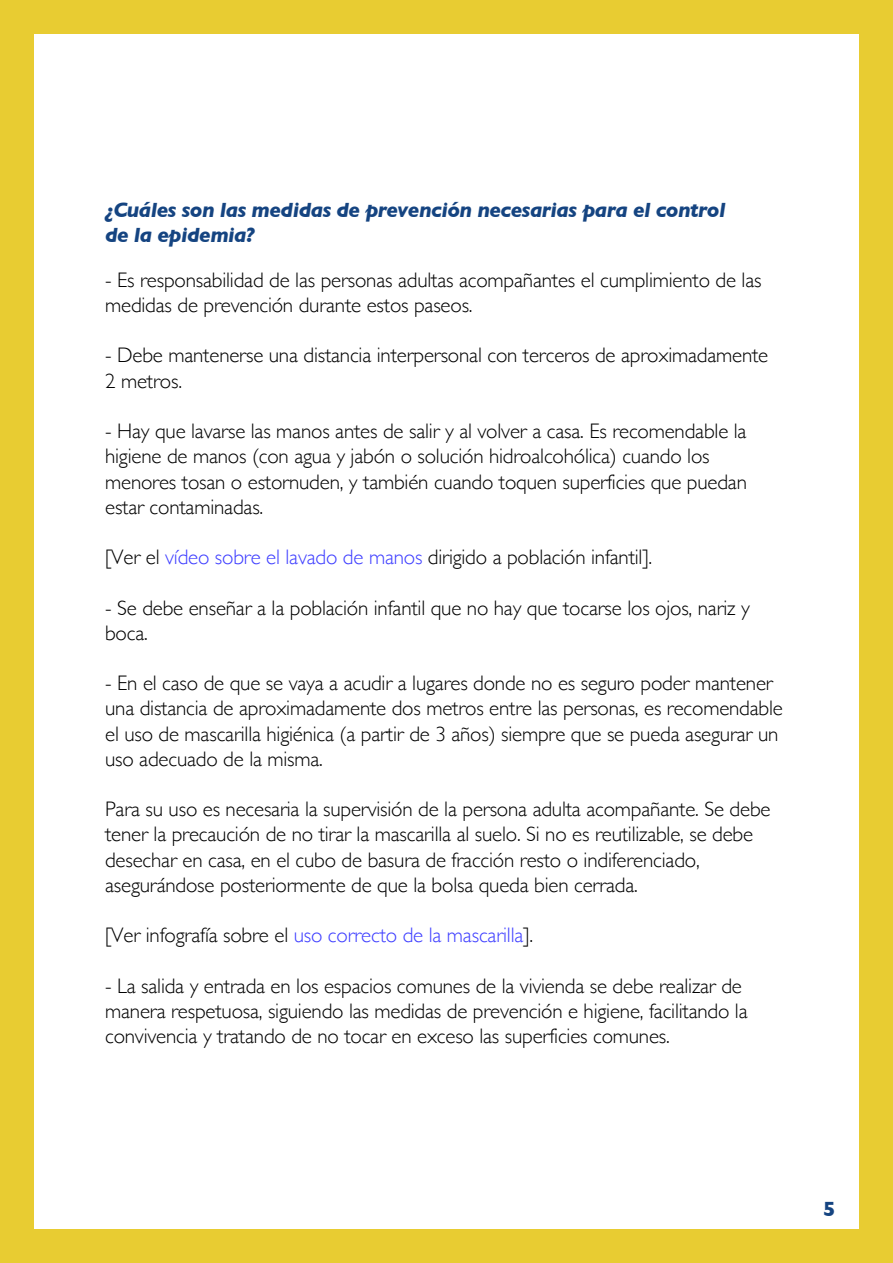
<style>
.page{position:relative;width:893px;height:1263px;background:#e8cc32}
.page>*{position:absolute;margin:0;border:0;box-sizing:border-box;transform-origin:0 0}
.t1{font:300 21px/25.2px "Gill Sans";letter-spacing:-.01em;color:#000}
.t2{font:italic 700 21px/25.5px "Gill Sans";letter-spacing:-.025em;color:#154481}
.t3{font:300 21px "Gill Sans";letter-spacing:-.01em;color:#3e3eff}
.t4{font:700 21px "Gill Sans";color:#154481}
.s1{color:#3e3eff}
.s2{color:#000}
</style>
<div class="page">
<div style="left:34px;top:34px;width:825px;height:1195px;background:#fff"></div>
<p class="t2" style="left:105px;top:197px;width:622px">¿Cuáles son las medidas de prevención necesarias para el control de la epidemia?</p>
<p class="t1" style="left:105px;top:266px;width:658px">- Es responsabilidad de las personas adultas acompañantes el cumplimiento de las medidas de prevención durante estos paseos.</p>
<p class="t1" style="left:105px;top:342px;width:665px">- Debe mantenerse una distancia interpersonal con terceros de aproximadamente<br>2 metros.</p>
<p class="t1" style="left:105px;top:418px;width:643px">- Hay que lavarse las manos antes de salir y al volver a casa. Es recomendable la higiene de manos (con agua y jabón o solución hidroalcohólica) cuando los menores tosan o estornuden, y también cuando toquen superficies que puedan estar contaminadas.</p>
<p class="t1" style="left:105px;top:544px;width:549px">[Ver el <span class="s1">vídeo sobre el lavado de manos</span> dirigido a población infantil].</p>
<p class="t1" style="left:105px;top:594px;width:646px">- Se debe enseñar a la población infantil que no hay que tocarse los ojos, nariz y boca.</p>
<p class="t1" style="left:105px;top:670px;width:679px">- En el caso de que se vaya a acudir a lugares donde no es seguro poder mantener una distancia de aproximadamente dos metros entre las personas, es recomendable el uso de mascarilla higiénica (a partir de 3 años) siempre que se pueda asegurar un uso adecuado de la misma.</p>
<p class="t1" style="left:105px;top:796px;width:667px">Para su uso es necesaria la supervisión de la persona adulta acompañante. Se debe tener la precaución de no tirar la mascarilla al suelo. Si no es reutilizable, se debe desechar en casa, en el cubo de basura de fracción resto o indiferenciado, asegurándose posteriormente de que la bolsa queda bien cerrada.</p>
<p class="t3" style="left:105px;top:919px;width:429px"><span class="s2">[Ver infografía sobre el</span> uso correcto de la mascarilla<span class="s2">].</span></p>
<p class="t1" style="left:105px;top:972px;width:644px">- La salida y entrada en los espacios comunes de la vivienda se debe realizar de manera respetuosa, siguiendo las medidas de prevención e higiene, facilitando la convivencia y tratando de no tocar en exceso las superficies comunes.</p>
<p class="t4" style="left:823px;top:1192px;width:14px">5</p>
</div>
